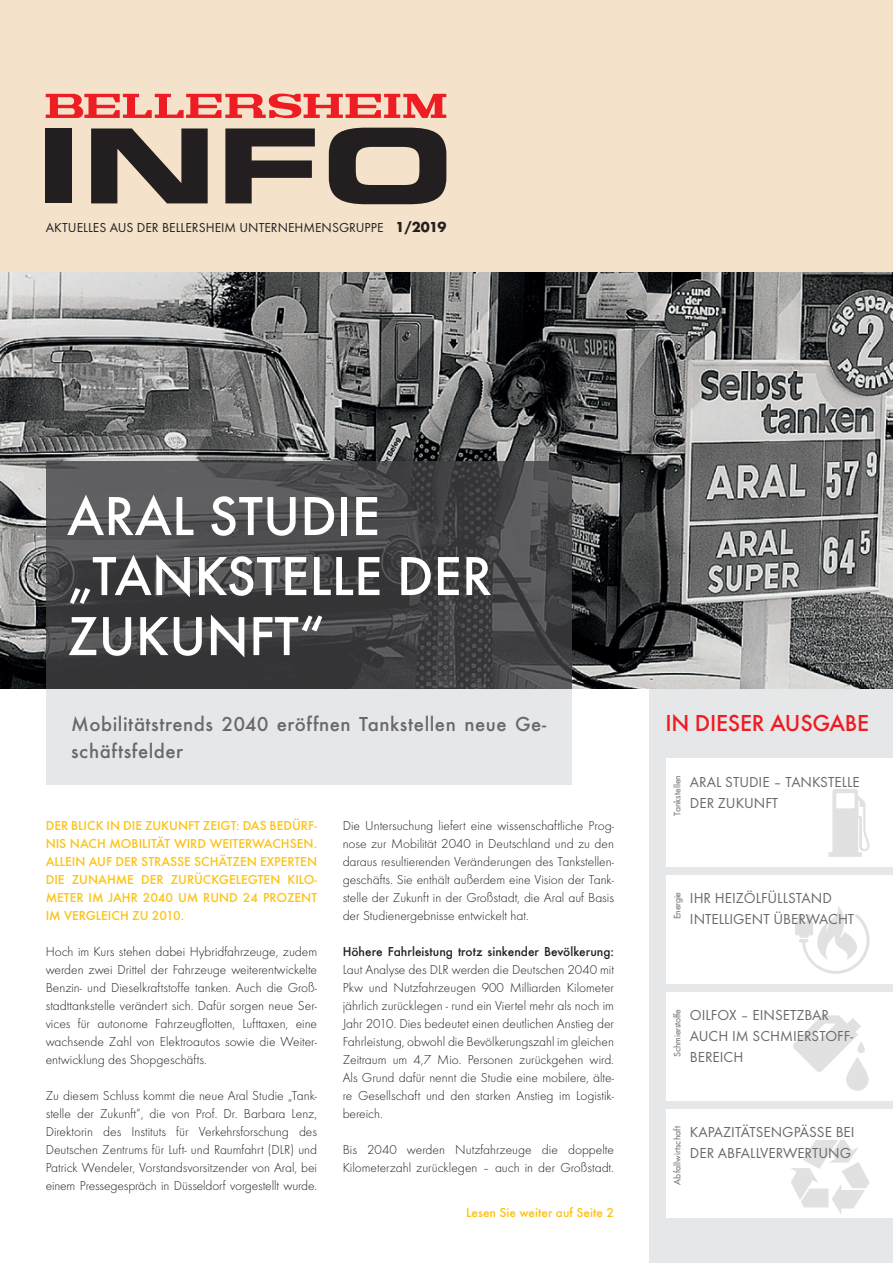
<style>
.page{position:relative;width:893px;height:1263px;background:#fff}
.page>*{position:absolute;margin:0;border:0;box-sizing:border-box;transform-origin:0 0}
.t1{font:500 57px/60px "Futura T";color:#fff}
.t2{font:500 24px "Futura T";letter-spacing:-.01em;color:#ee1d23}
.t3{font:500 21px/27px "Futura T";letter-spacing:.025em;color:#69696c}
.t4{font:15px/21px "Futura T";color:#69696c}
.t5{font:300 13.5px/18px "Futura T";color:#231f20;text-align:justify}
.t6{font:500 13.5px/18px "Futura T";color:#fec210;text-align:justify}
.t7{font:13.5px "Futura T";color:#231f20}
.t8{font:500 13.5px "Futura T";color:#231f20}
.t9{font:9.75px "Futura T";color:#69696c}
.t10{font:9.75px "Futura T";letter-spacing:-.02em;color:#69696c}
.s1{font-weight:700;font-size:15px}
</style>
<div class="page">
<div style="left:0;top:0;width:893px;height:276px;background:#f4e2ca"></div>
<div style="left:46px;top:128px;width:26px;height:75px;background:#231f20"></div>
<svg style="left:91px;top:128px;width:117px;height:75px"></svg>
<svg style="left:225px;top:128px;width:90px;height:75px"></svg>
<svg style="left:329px;top:128px;width:117px;height:76px"></svg>
<svg style="left:46px;top:94px;width:400px;height:24px"></svg>
<div style="left:649px;top:621px;width:244px;height:642px;background:#e6e7e9"></div>
<img style="left:0;top:272px;width:893px;height:417px">
<div style="left:46px;top:689px;width:526px;height:95px;background:#e6e7e9"></div>
<svg style="left:46px;top:461px;width:526px;height:228px;background:#464648"></svg>
<div style="left:666px;top:758px;width:227px;height:108px;background:#fff"></div>
<svg style="left:828px;top:789px;width:42px;height:68px"></svg>
<div style="left:666px;top:875px;width:227px;height:108px;background:#fff"></div>
<svg style="left:795px;top:906px;width:75px;height:68px"></svg>
<div style="left:666px;top:992px;width:227px;height:108px;background:#fff"></div>
<svg style="left:793px;top:1015px;width:76px;height:76px"></svg>
<div style="left:666px;top:1109px;width:227px;height:108px;background:#fff"></div>
<svg style="left:791px;top:1140px;width:79px;height:74px"></svg>
<p class="t7" style="left:46px;top:220px;width:402px">AKTUELLES AUS DER BELLERSHEIM UNTERNEHMENSGRUPPE <span class="s1">1/2019</span></p>
<h1 class="t1" style="left:67px;top:485px;width:427px">ARAL STUDIE „TANKSTELLE DER<br>ZUKUNFT“</h1>
<h3 class="t3" style="left:71px;top:710px;width:476px">Mobilitätstrends 2040 eröffnen Tankstellen neue Ge&shy;schäftsfelder</h3>
<p class="t6" style="left:46px;top:816px;width:273px">DER BLICK IN DIE ZUKUNFT ZEIGT: DAS BEDÜRF-NIS NACH MOBILITÄT WIRD WEITERWACHSEN.<br>ALLEIN AUF DER STRASSE SCHÄTZEN EXPERTEN DIE ZUNAHME DER ZURÜCKGELEGTEN KILO-METER IM JAHR 2040 UM RUND 24 PROZENT IM VERGLEICH ZU 2010.</p>
<p class="t5" style="left:46px;top:942px;width:273px">Hoch im Kurs stehen dabei Hybridfahrzeuge, zudem werden zwei Drittel der Fahrzeuge weiterentwickelte Benzin- und Dieselkraftstoffe tanken. Auch die Groß&shy;stadttankstelle verändert sich. Dafür sorgen neue Ser&shy;vices für autonome Fahrzeugflotten, Lufttaxen, eine wachsende Zahl von Elektroautos sowie die Weiter&shy;entwicklung des Shopgeschäfts.</p>
<p class="t5" style="left:46px;top:1086px;width:273px">Zu diesem Schluss kommt die neue Aral Studie „Tank&shy;stelle der Zukunft“, die von Prof. Dr. Barbara Lenz, Direktorin des Instituts für Verkehrsforschung des Deutschen Zentrums für Luft- und Raumfahrt (DLR) und Patrick Wendeler, Vorstandsvorsitzender von Aral, bei einem Pressegespräch in Düsseldorf vorgestellt wurde.</p>
<p class="t5" style="left:343px;top:816px;width:273px">Die Untersuchung liefert eine wissenschaftliche Prog&shy;nose zur Mobilität 2040 in Deutschland und zu den daraus resultierenden Veränderungen des Tankstellen&shy;geschäfts. Sie enthält außerdem eine Vision der Tank&shy;stelle der Zukunft in der Großstadt, die Aral auf Basis der Studienergebnisse entwickelt hat.</p>
<p class="t8" style="left:343px;top:943px;width:273px">Höhere Fahrleistung trotz sinkender Bevölkerung:</p>
<p class="t5" style="left:343px;top:960px;width:273px">Laut Analyse des DLR werden die Deutschen 2040 mit Pkw und Nutzfahrzeugen 900 Milliarden Kilometer jährlich zurücklegen - rund ein Viertel mehr als noch im Jahr 2010. Dies bedeutet einen deutlichen Anstieg der Fahrleistung, obwohl die Bevölkerungszahl im gleichen Zeitraum um 4,7 Mio. Personen zurückgehen wird.<br>Als Grund dafür nennt die Studie eine mobilere, älte&shy;re Gesellschaft und den starken Anstieg im Logistik&shy;bereich.</p>
<p class="t5" style="left:343px;top:1140px;width:273px">Bis 2040 werden Nutzfahrzeuge die doppelte<br>Kilometerzahl zurücklegen – auch in der Großstadt.</p>
<p class="t6" style="left:466px;top:1203px;width:149px">Lesen Sie weiter auf Seite 2</p>
<h2 class="t2" style="left:665px;top:709px;width:205px">IN DIESER AUSGABE</h2>
<p class="t9" style="left:671px;top:816px;width:43px;rotate:-90deg">Tankstellen</p>
<p class="t4" style="left:690px;top:771px;width:171px">ARAL STUDIE – TANKSTELLE<br>DER ZUKUNFT</p>
<p class="t10" style="left:671px;top:919px;width:29px;rotate:-90deg">Energie</p>
<p class="t4" style="left:690px;top:888px;width:166px">IHR HEIZÖLFÜLLSTAND<br>INTELLIGENT ÜBERWACHT</p>
<p class="t10" style="left:671px;top:1057px;width:50px;rotate:-90deg">Schmierstoffe</p>
<p class="t4" style="left:690px;top:1005px;width:165px">OILFOX – EINSETZBAR<br>AUCH IM SCHMIERSTOFF-<br>BEREICH</p>
<p class="t9" style="left:671px;top:1185px;width:60px;rotate:-90deg">Abfallwirtschaft</p>
<p class="t4" style="left:690px;top:1122px;width:166px">KAPAZITÄTSENGPÄSSE BEI<br>DER ABFALLVERWERTUNG</p>
</div>
